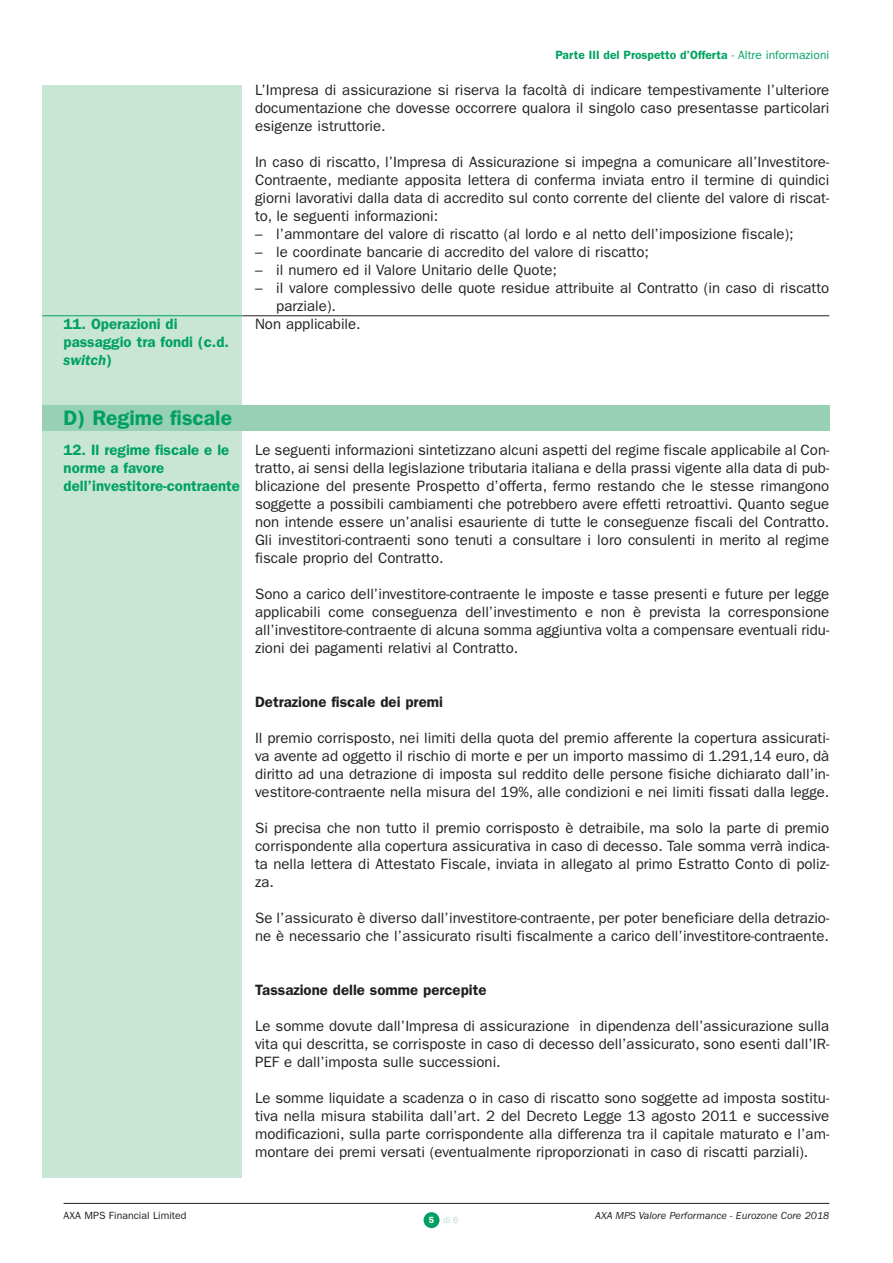
<style>
.page{position:relative;width:893px;height:1263px;background:#fff}
.page>*{position:absolute;margin:0;border:0;box-sizing:border-box;transform-origin:0 0}
.t1{font:600 21px "Franklin Gothic";color:#00a160}
.t2{font:15px/18px "Franklin Gothic";color:#231f20;text-align:justify}
.t3{font:600 15px/18px "Franklin Gothic";color:#00a160}
.t4{font:600 15px "Franklin Gothic";color:#231f20}
.t5{font:600 12px "Franklin Gothic";color:#00a160}
.t6{font:italic 10.5px "Franklin Gothic";color:#231f20}
.t7{font:10.5px "Franklin Gothic";color:#231f20}
.t8{font:9px "Franklin Gothic";color:#b1dbc6}
.s1{font-style:italic}
.s2{font-weight:400}
.s3{font-weight:600;color:#fff}
.s4{color:#fff}
</style>
<div class="page">
<div style="left:423px;top:1212px;width:16px;height:16px;background:#00a160;border-radius:50%"></div>
<div style="left:42px;top:85px;width:200px;height:1093px;background:#c8e5d6"></div>
<hr style="left:64px;top:1203px;width:765px;height:1px;background:#231f20">
<div style="left:42px;top:405px;width:787px;height:25px;background:#97d0b5"></div>
<hr style="left:42px;top:315px;width:200px;height:1px;background:#00a160">
<hr style="left:242px;top:315px;width:587px;height:1px;background:#231f20">
<p class="t3" style="left:64px;top:317px;width:167px">11. Operazioni di passaggio tra fondi (c.d. <span class="s1">switch</span>)</p>
<p class="t5" style="left:555px;top:51px;width:275px">Parte III del Prospetto d’Offerta <span class="s2">- Altre informazioni</span></p>
<p class="t2" style="left:255px;top:83px;width:575px">L’Impresa di assicurazione si riserva la facoltà di indicare tempestivamente l’ulteriore documentazione che dovesse occorrere qualora il singolo caso presentasse particolari esigenze istruttorie.</p>
<p class="t2" style="left:255px;top:155px;width:575px">In caso di riscatto, l’Impresa di Assicurazione si impegna a comunicare all’Investitore-Contraente, mediante apposita lettera di conferma inviata entro il termine di quindici giorni lavorativi dalla data di accredito sul conto corrente del cliente del valore di riscat&shy;to, le seguenti informazioni:</p>
<p class="t2" style="left:255px;top:227px;width:540px">– l’ammontare del valore di riscatto (al lordo e al netto dell’imposizione fiscale);</p>
<p class="t2" style="left:255px;top:245px;width:395px">– le coordinate bancarie di accredito del valore di riscatto;</p>
<p class="t2" style="left:255px;top:263px;width:303px">– il numero ed il Valore Unitario delle Quote;</p>
<p class="t2" style="left:255px;top:281px;width:575px">– il valore complessivo delle quote residue attribuite al Contratto (in caso di riscatto</p>
<p class="t2" style="left:276px;top:299px;width:61px">parziale).</p>
<p class="t2" style="left:255px;top:317px;width:107px">Non applicabile.</p>
<p class="t1" style="left:64px;top:411px;width:170px">D) Regime fiscale</p>
<p class="t3" style="left:64px;top:443px;width:178px">12. Il regime fiscale e le norme a favore dell’investitore-contraente</p>
<p class="t2" style="left:255px;top:443px;width:576px">Le seguenti informazioni sintetizzano alcuni aspetti del regime fiscale applicabile al Con&shy;tratto, ai sensi della legislazione tributaria italiana e della prassi vigente alla data di pub&shy;blicazione del presente Prospetto d’offerta, fermo restando che le stesse rimangono soggette a possibili cambiamenti che potrebbero avere effetti retroattivi. Quanto segue non intende essere un’analisi esauriente di tutte le conseguenze fiscali del Contratto.<br>Gli investitori-contraenti sono tenuti a consultare i loro consulenti in merito al regime fiscale proprio del Contratto.</p>
<p class="t2" style="left:255px;top:587px;width:575px">Sono a carico dell’investitore-contraente le imposte e tasse presenti e future per legge applicabili come conseguenza dell’investimento e non è prevista la corresponsione all’investitore-contraente di alcuna somma aggiuntiva volta a compensare eventuali ridu&shy;zioni dei pagamenti relativi al Contratto.</p>
<p class="t4" style="left:255px;top:697px;width:189px">Detrazione fiscale dei premi</p>
<p class="t2" style="left:255px;top:731px;width:576px">Il premio corrisposto, nei limiti della quota del premio afferente la copertura assicurati&shy;va avente ad oggetto il rischio di morte e per un importo massimo di 1.291,14 euro, dà diritto ad una detrazione di imposta sul reddito delle persone fisiche dichiarato dall’in&shy;vestitore-contraente nella misura del 19%, alle condizioni e nei limiti fissati dalla legge.</p>
<p class="t2" style="left:255px;top:821px;width:575px">Si precisa che non tutto il premio corrisposto è detraibile, ma solo la parte di premio corrispondente alla copertura assicurativa in caso di decesso. Tale somma verrà indica&shy;ta nella lettera di Attestato Fiscale, inviata in allegato al primo Estratto Conto di poliz&shy;za.</p>
<p class="t2" style="left:255px;top:911px;width:575px">Se l’assicurato è diverso dall’investitore-contraente, per poter beneficiare della detrazio&shy;ne è necessario che l’assicurato risulti fiscalmente a carico dell’investitore-contraente.</p>
<p class="t4" style="left:255px;top:985px;width:233px">Tassazione delle somme percepite</p>
<p class="t2" style="left:255px;top:1019px;width:575px">Le somme dovute dall’Impresa di assicurazione in dipendenza dell’assicurazione sulla vita qui descritta, se corrisposte in caso di decesso dell’assicurato, sono esenti dall’IR-PEF e dall’imposta sulle successioni.</p>
<p class="t2" style="left:255px;top:1091px;width:575px">Le somme liquidate a scadenza o in caso di riscatto sono soggette ad imposta sostitu&shy;tiva nella misura stabilita dall’art. 2 del Decreto Legge 13 agosto 2011 e successive modificazioni, sulla parte corrispondente alla differenza tra il capitale maturato e l’am&shy;montare dei premi versati (eventualmente riproporzionati in caso di riscatti parziali).</p>
<p class="t7" style="left:64px;top:1211px;width:124px">AXA MPS Financial Limited</p>
<p class="t6" style="left:595px;top:1212px;width:235px">AXA MPS Valore Performance - Eurozone Core 2018</p>
<p class="t8" style="left:429px;top:1217px;width:37px"><span class="s3">5</span> di 6<span class="s4">2</span></p>
</div>
